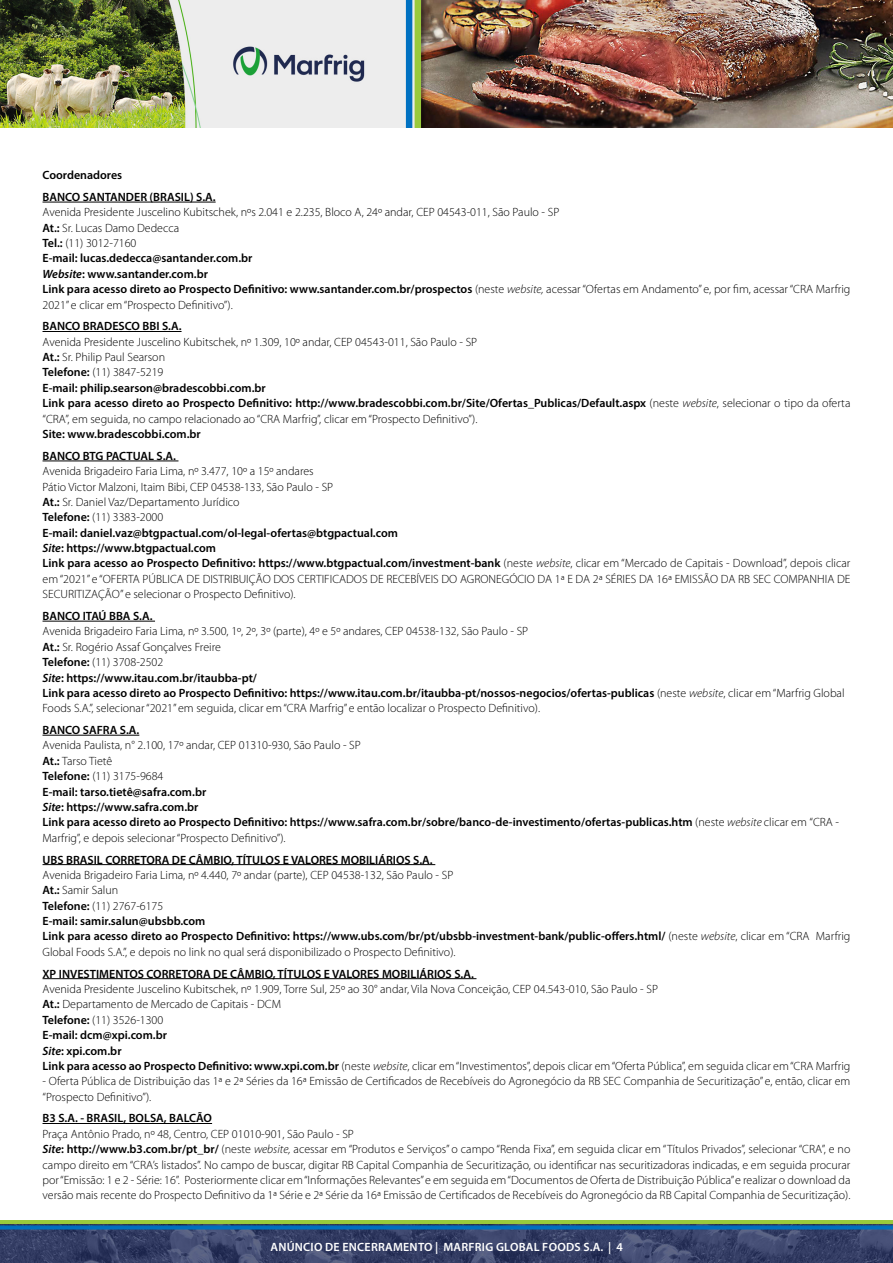
<style>
.page{position:relative;width:893px;height:1263px;background:#fff}
.page>*{position:absolute;margin:0;border:0;box-sizing:border-box;transform-origin:0 0}
.t1{font:300 12px/15.5px "Myriad Pro";color:#000}
.t2{font:600 12px/15.5px "Myriad Pro";color:#000}
.t3{font:600 12px "Myriad Pro";letter-spacing:.02em;color:#fff}
.s1{font-weight:600}
.s2{font-weight:600;font-style:italic}
.s3{font-style:italic}
.s4{font-weight:300}
.s5{font-weight:300;font-style:italic}
</style>
<div class="page">
<img style="left:0;top:1220px;width:893px;height:43px">
<img style="left:0;top:0;width:893px;height:127px">
<hr style="left:43px;top:202px;width:173px;height:1px;background:#000">
<hr style="left:43px;top:331px;width:139px;height:1px;background:#000">
<hr style="left:43px;top:461px;width:135px;height:1px;background:#000">
<hr style="left:43px;top:621px;width:112px;height:1px;background:#000">
<hr style="left:43px;top:735px;width:96px;height:1px;background:#000">
<hr style="left:43px;top:864px;width:392px;height:1px;background:#000">
<hr style="left:43px;top:978px;width:433px;height:1px;background:#000">
<hr style="left:43px;top:1123px;width:169px;height:1px;background:#000">
<p class="t2" style="left:43px;top:164px;width:175px;line-height:21.8px">Coordenadores<br>BANCO SANTANDER (BRASIL) S.A.</p>
<p class="t1" style="left:43px;top:205px;width:809px">Avenida Presidente Juscelino Kubitschek, nºs 2.041 e 2.235, Bloco A, 24º andar, CEP 04543-011, São Paulo - SP<br><span class="s1">At.:</span> Sr. Lucas Damo Dedecca<br><span class="s1">Tel.:</span> (11) 3012-7160<br><span class="s1">E-mail: lucas.dedecca@santander.com.br<br></span><span class="s2">Website</span><span class="s1">: www.santander.com.br<br>Link para acesso direto ao Prospecto Definitivo: www.santander.com.br/prospectos</span> (neste <span class="s3">website,</span> acessar “Ofertas em Andamento” e, por fim, acessar “CRA Marfrig 2021” e clicar em “Prospecto Definitivo”).</p>
<p class="t2" style="left:43px;top:318px;width:141px">BANCO BRADESCO BBI S.A.</p>
<p class="t1" style="left:43px;top:334px;width:809px">Avenida Presidente Juscelino Kubitschek, nº 1.309, 10º andar, CEP 04543-011, São Paulo - SP<br><span class="s1">At.:</span> Sr. Philip Paul Searson<br><span class="s1">Telefone:</span> (11) 3847-5219<br><span class="s1">E-mail: philip.searson@bradescobbi.com.br<br>Link para acesso direto ao Prospecto Definitivo: http://www.bradescobbi.com.br/Site/Ofertas_Publicas/Default.aspx</span> (neste <span class="s3">website</span>, selecionar o tipo da oferta “CRA”, em seguida, no campo relacionado ao “CRA Marfrig”, clicar em “Prospecto Definitivo”).</p>
<p class="t2" style="left:43px;top:423px;width:160px;line-height:21.8px">Site: www.bradescobbi.com.br<br>BANCO BTG PACTUAL S.A.</p>
<p class="t1" style="left:43px;top:464px;width:809px">Avenida Brigadeiro Faria Lima, nº 3.477, 10º a 15º andares<br>Pátio Victor Malzoni, Itaim Bibi, CEP 04538-133, São Paulo - SP<br><span class="s1">At.:</span> Sr. Daniel Vaz/Departamento Jurídico<br><span class="s1">Telefone:</span> (11) 3383-2000<br><span class="s1">E-mail: daniel.vaz@btgpactual.com/ol-legal-ofertas@btgpactual.com<br></span><span class="s2">Site</span><span class="s1">: https://www.btgpactual.com<br>Link para acesso ao Prospecto Definitivo: https://www.btgpactual.com/investment-bank</span> (neste <span class="s3">website</span>, clicar em “Mercado de Capitais - Download”, depois clicar em “2021” e “OFERTA PÚBLICA DE DISTRIBUIÇÃO DOS CERTIFICADOS DE RECEBÍVEIS DO AGRONEGÓCIO DA 1ª E DA 2ª SÉRIES DA 16ª EMISSÃO DA RB SEC COMPANHIA DE SECURITIZAÇÃO” e selecionar o Prospecto Definitivo).</p>
<p class="t2" style="left:43px;top:608px;width:112px">BANCO ITAÚ BBA S.A.</p>
<p class="t1" style="left:43px;top:624px;width:804px">Avenida Brigadeiro Faria Lima, nº 3.500, 1º, 2º, 3º (parte), 4º e 5º andares, CEP 04538-132, São Paulo - SP<br><span class="s1">At.:</span> Sr. Rogério Assaf Gonçalves Freire<br><span class="s1">Telefone:</span> (11) 3708-2502<br><span class="s2">Site</span><span class="s1">: https://www.itau.com.br/itaubba-pt/<br>Link para acesso direto ao Prospecto Definitivo: https://www.itau.com.br/itaubba-pt/nossos-negocios/ofertas-publicas</span> (neste <span class="s3">website</span>, clicar em “Marfrig Global Foods S.A.”, selecionar “2021” em seguida, clicar em “CRA Marfrig” e então localizar o Prospecto Definitivo).</p>
<p class="t2" style="left:43px;top:722px;width:98px">BANCO SAFRA S.A.</p>
<p class="t2" style="left:43px;top:737px;width:798px"><span class="s4">Avenida Paulista, n° 2.100, 17º andar, CEP 01310-930, São Paulo - SP<br></span>At.: <span class="s4">Tarso Tietê<br></span>Telefone: <span class="s4">(11) 3175-9684<br></span>E-mail: tarso.tietê@safra.com.br<br><span class="s3">Site</span>: https://www.safra.com.br<br>Link para acesso direto ao Prospecto Definitivo: https://www.safra.com.br/sobre/banco-de-investimento/ofertas-publicas.htm <span class="s4">(neste</span> <span class="s5">website</span> <span class="s4">clicar em “CRA - Marfrig”, e depois selecionar “Prospecto Definitivo”).</span></p>
<p class="t2" style="left:43px;top:851px;width:392px">UBS BRASIL CORRETORA DE CÂMBIO, TÍTULOS E VALORES MOBILIÁRIOS S.A.</p>
<p class="t1" style="left:43px;top:867px;width:809px">Avenida Brigadeiro Faria Lima, nº 4.440, 7º andar (parte), CEP 04538-132, São Paulo - SP<br><span class="s1">At.:</span> Samir Salun<br><span class="s1">Telefone:</span> (11) 2767-6175<br><span class="s1">E-mail: samir.salun@ubsbb.com<br>Link para acesso direto ao Prospecto Definitivo: https://www.ubs.com/br/pt/ubsbb-investment-bank/public-offers.html/</span> (neste <span class="s3">website</span>, clicar em “CRA Marfrig Global Foods S.A.”, e depois no link no qual será disponibilizado o Prospecto Definitivo).</p>
<p class="t2" style="left:43px;top:965px;width:433px">XP INVESTIMENTOS CORRETORA DE CÂMBIO, TÍTULOS E VALORES MOBILIÁRIOS S.A.</p>
<p class="t1" style="left:43px;top:981px;width:809px">Avenida Presidente Juscelino Kubitschek, nº 1.909, Torre Sul, 25º ao 30° andar, Vila Nova Conceição, CEP 04.543-010, São Paulo - SP<br><span class="s1">At.:</span> Departamento de Mercado de Capitais - DCM<br><span class="s1">Telefone:</span> (11) 3526-1300<br><span class="s1">E-mail: dcm@xpi.com.br<br></span><span class="s2">Site</span><span class="s1">: xpi.com.br<br>Link para acesso ao Prospecto Definitivo: www.xpi.com.br</span> (neste <span class="s3">website</span>, clicar em “Investimentos”, depois clicar em “Oferta Pública”, em seguida clicar em “CRA Marfrig</p>
<p class="t1" style="left:43px;top:1074px;width:809px">- Oferta Pública de Distribuição das 1ª e 2ª Séries da 16ª Emissão de Certificados de Recebíveis do Agronegócio da RB SEC Companhia de Securitização” e, então, clicar em “Prospecto Definitivo”).</p>
<p class="t2" style="left:43px;top:1110px;width:171px">B3 S.A. - BRASIL, BOLSA, BALCÃO</p>
<p class="t1" style="left:43px;top:1126px;width:809px">Praça Antônio Prado, nº 48, Centro, CEP 01010-901, São Paulo - SP<br><span class="s2">Site</span><span class="s1">: http://www.b3.com.br/pt_br/</span> (neste <span class="s3">website,</span> acessar em “Produtos e Serviços” o campo “Renda Fixa”, em seguida clicar em “Títulos Privados”, selecionar “CRA”, e no campo direito em “CRA’s listados”. No campo de buscar, digitar RB Capital Companhia de Securitização, ou identificar nas securitizadoras indicadas, e em seguida procurar por “Emissão: 1 e 2 - Série: 16”. Posteriormente clicar em “Informações Relevantes” e em seguida em “Documentos de Oferta de Distribuição Pública” e realizar o download da versão mais recente do Prospecto Definitivo da 1ª Série e 2ª Série da 16ª Emissão de Certificados de Recebíveis do Agronegócio da RB Capital Companhia de Securitização).</p>
<p class="t3" style="left:270px;top:1239px;width:354px">ANÚNCIO DE ENCERRAMENTO | MARFRIG GLOBAL FOODS S.A. | 4</p>
</div>
